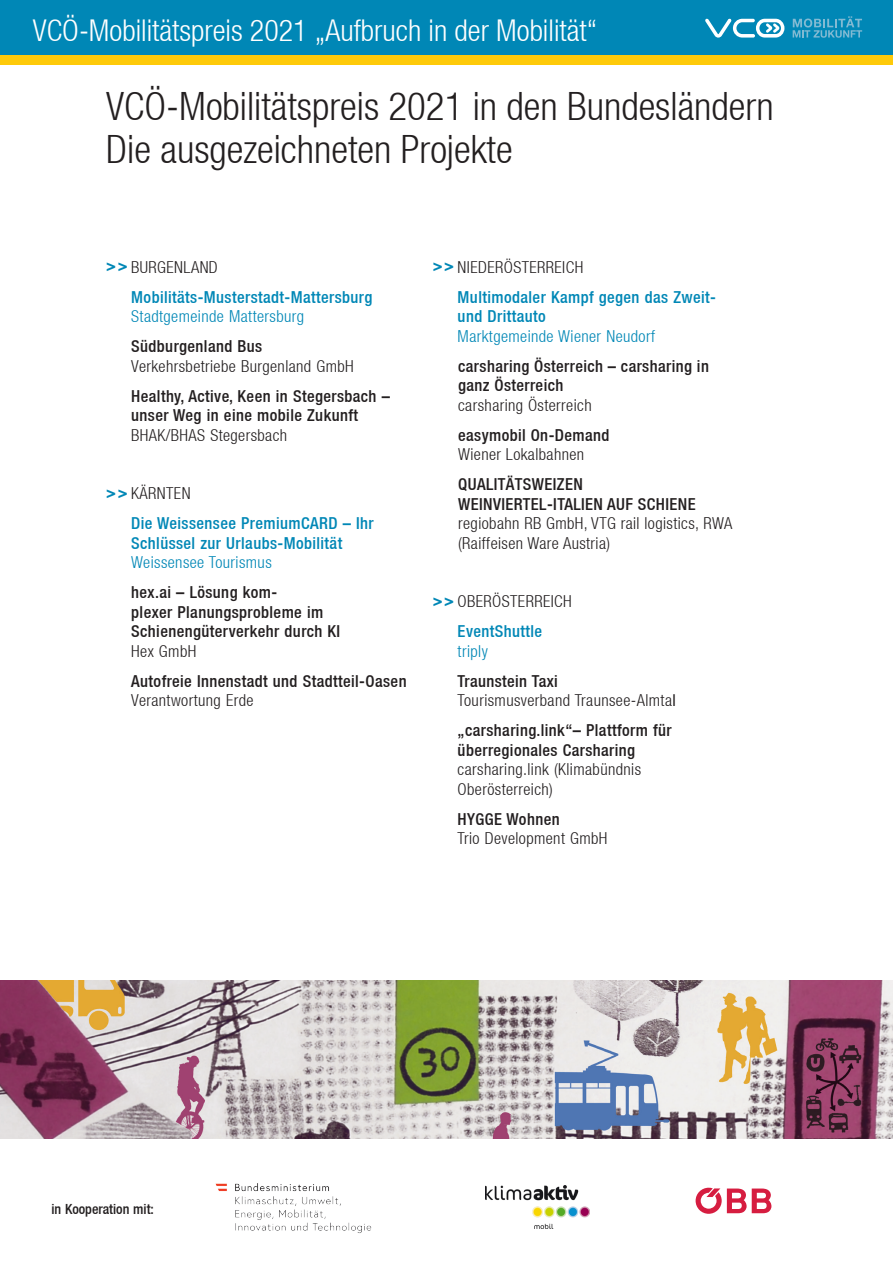
<style>
.page{position:relative;width:893px;height:1263px;background:#fff}
.page>*{position:absolute;margin:0;border:0;box-sizing:border-box;transform-origin:0 0}
.t1{font:300 condensed 39px/43.2px "Helvetica Neue LT";color:#231f20}
.t2{font:300 condensed 36px "Helvetica Neue LT";color:#fff}
.t3{font:300 condensed 30px "Helvetica Neue LT";color:#fff}
.Einreicher_text{font:500 condensed 16.5px/19.5px "Helvetica Neue LT";letter-spacing:.025em;color:#231f20}
.Einreicher_text-2{font:300 condensed 16.5px/19.5px "Helvetica Neue LT";letter-spacing:.025em;color:#231f20}
.Einreicher_text-3{font:500 condensed 16.5px/30px "Helvetica Neue LT";letter-spacing:.025em;color:#0087b6}
.Einreicher{font:300 condensed 16.5px/19.5px "Helvetica Neue LT";letter-spacing:.025em;color:#231f20}
.Einreicher-2{font:500 condensed 16.5px/19.5px "Helvetica Neue LT";letter-spacing:.025em;color:#231f20}
.Einreicher_text-4{font:300 condensed 16.5px/30px "Helvetica Neue LT";letter-spacing:.025em;color:#0087b6}
.t4{font:500 condensed 13.95px "Helvetica Neue LT";color:#231f20}
.s1{font-family:"Helvetica Neue LT Std";font-weight:700}
.s2{font-weight:300;color:#231f20}
.s3{font-weight:500;color:#231f20}
.s4{font-weight:300}
.s5{font-weight:500}
.s6{font-family:"Helvetica Neue LT Std";font-weight:700;color:#0087b6}
.s7{font-weight:500;color:#0087b6}
.s8{font-weight:300;color:#0087b6}
.s9{font-family:"Helvetica Neue LT Std";font-weight:400}
</style>
<div class="page">
<div style="left:0;top:0;width:893px;height:55px;background:#0087b6"></div>
<svg style="left:705px;top:18px;width:79px;height:20px"></svg>
<svg style="left:793px;top:16px;width:69px;height:22px"></svg>
<img style="left:1px;top:981px;width:892px;height:157px">
<div style="left:0;top:55px;width:893px;height:10px;background:#feca0a"></div>
<svg style="left:696px;top:1188px;width:75px;height:26px"></svg>
<img style="left:215px;top:1183px;width:157px;height:50px">
<img style="left:486px;top:1185px;width:103px;height:43px">
<p class="t3" style="left:33px;top:13px;width:566px">VCÖ-Mobilitätspreis 2021 „Aufbruch in der Mobilität“</p>
<p class="t2" style="left:255px;top:18px;width:331px">VCÖ-Mobilitätspreis 2015</p>
<p class="t1" style="left:106px;top:84px;width:669px">VCÖ-Mobilitätspreis 2021 in den Bundesländern<br>Die ausgezeichneten Projekte</p>
<p class="Einreicher_text-3" style="left:131px;top:251px;width:243px;text-indent:-25px"><span class="s1">&gt;&gt;</span> <span class="s2">BURGENLAND<br></span>Mobilitäts-Musterstadt-Mattersburg</p>
<p class="Einreicher_text-4" style="left:131px;top:301px;width:174px">Stadtgemeinde Mattersburg<br><span class="s3">Südburgenland Bus</span></p>
<p class="Einreicher_text" style="left:131px;top:350px;width:260px;line-height:30px"><span class="s4">Verkehrsbetriebe Burgenland GmbH<br></span>Healthy, Active, Keen in Stegersbach –</p>
<p class="Einreicher_text" style="left:131px;top:405px;width:228px">unser Weg in eine mobile Zukunft<br><span class="s4">BHAK/BHAS Stegersbach</span></p>
<p class="Einreicher_text-3" style="left:131px;top:478px;width:244px;text-indent:-25px"><span class="s1">&gt;&gt;</span> <span class="s2">KÄRNTEN<br></span>Die Weissensee PremiumCARD – Ihr</p>
<p class="Einreicher_text-3" style="left:131px;top:533px;width:212px;line-height:19.5px">Schlüssel zur Urlaubs-Mobilität<br><span class="s4">Weissensee Tourismus</span></p>
<p class="Einreicher_text" style="left:131px;top:582px;width:210px">hex.ai – Lösung kom-<br>plexer Planungsprobleme im<br>Schienengüterverkehr durch KI<br><span class="s4">Hex GmbH</span></p>
<p class="Einreicher_text" style="left:131px;top:671px;width:277px">Autofreie Innenstadt und Stadtteil-Oasen<br><span class="s4">Verantwortung Erde</span></p>
<p class="Einreicher_text-3" style="left:458px;top:251px;width:260px;text-indent:-25px"><span class="s1">&gt;&gt;</span> <span class="s2">NIEDERÖSTERREICH<br></span>Multimodaler Kampf gegen das Zweit-</p>
<p class="Einreicher_text-4" style="left:458px;top:306px;width:199px;line-height:19.5px"><span class="s5">und Drittauto<br></span>Marktgemeinde Wiener Neudorf</p>
<p class="Einreicher-2" style="left:458px;top:356px;width:252px">carsharing Österreich – carsharing in ganz Österreich<br><span class="s4">carsharing Österreich</span></p>
<p class="Einreicher-2" style="left:458px;top:425px;width:153px">easymobil On-Demand<br><span class="s4">Wiener Lokalbahnen</span></p>
<p class="Einreicher" style="left:458px;top:474px;width:276px"><span class="s5">QUALITÄTSWEIZEN<br>WEINVIERTEL-ITALIEN AUF SCHIENE </span>regiobahn RB GmbH, VTG rail logistics, RWA (Raiffeisen Ware Austria)</p>
<p class="Einreicher_text-2" style="left:433px;top:586px;width:141px;line-height:30px;text-align:center"><span class="s6">&gt;&gt;</span> OBERÖSTERREICH<br><span class="s7">EventShuttle</span></p>
<p class="Einreicher_text" style="left:458px;top:635px;width:102px;line-height:30px"><span class="s8">triply<br></span>Traunstein Taxi</p>
<p class="Einreicher_text-2" style="left:458px;top:685px;width:220px;line-height:30px">Tourismusverband Traunsee-Almta<span class="s9">l </span><span class="s5">„carsharing.link“– Plattform für</span></p>
<p class="Einreicher_text-2" style="left:458px;top:740px;width:185px"><span class="s5">überregionales Carsharing </span>carsharing.link (Klimabündnis<br>Oberösterreich)</p>
<p class="Einreicher_text-2" style="left:458px;top:809px;width:151px"><span class="s5">HYGGE Wohnen<br></span>Trio Development GmbH</p>
<p class="t4" style="left:52px;top:1201px;width:104px">in Kooperation mit:</p>
</div>
